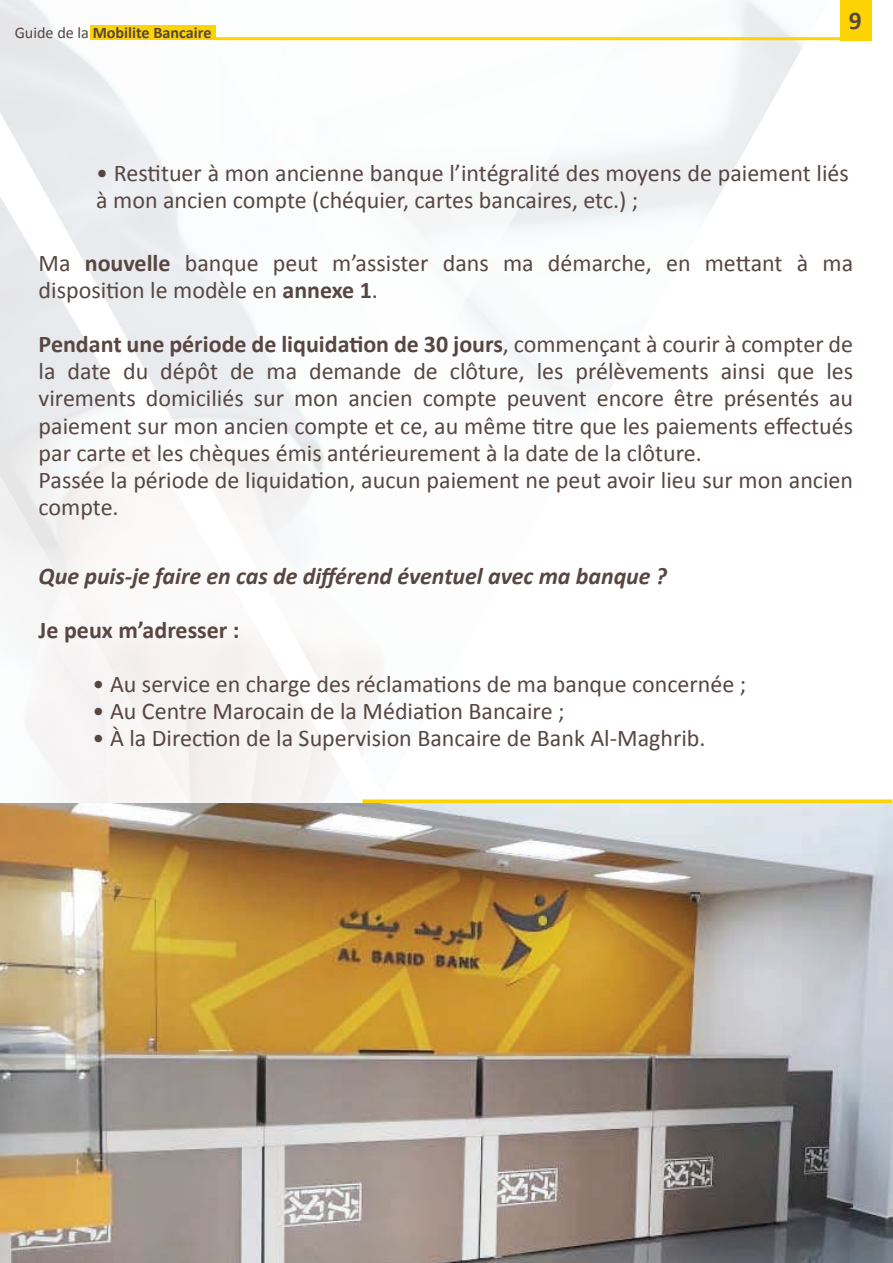
<style>
.page{position:relative;width:893px;height:1263px;background:#fff}
.page>*{position:absolute;margin:0;border:0;box-sizing:border-box;transform-origin:0 0}
.t1{font:700 25.5px "Calibri";color:#574641}
.t2{font:24px/27px "Calibri";color:#574641}
.t3{font:italic 700 24px "Calibri";letter-spacing:-.005em;color:#574641}
.t4{font:700 24px "Calibri";color:#574641}
.t5{font:700 16.2px "Calibri";color:#574641}
.s1{font-weight:400}
.s2{font-weight:700}
</style>
<div class="page">
<img style="left:0;top:0;width:829px;height:699px">
<img style="left:0;top:195px;width:372px;height:608px">
<div style="left:0;top:471px;width:194px;height:332px;background:#f7f6f5"></div>
<svg style="left:163px;top:0;width:529px;height:392px"></svg>
<div style="left:362px;top:799px;width:530px;height:5px;background:#fed304"></div>
<div style="left:90px;top:26px;width:125px;height:14px;background:#fed304"></div>
<hr style="left:214px;top:37px;width:635px;height:3px;background:#fed304">
<div style="left:840px;top:0;width:31px;height:40px;background:#fed304"></div>
<img style="left:0;top:803px;width:893px;height:460px">
<p class="t5" style="left:15px;top:22px;width:198px"><span class="s1">Guide de la</span> Mobilite Bancaire</p>
<p class="t1" style="left:849px;top:4px;width:14px">9</p>
<p class="t2" style="left:96px;top:160px;width:754px">• Restituer à mon ancienne banque l’intégralité des moyens de paiement liés à mon ancien compte (chéquier, cartes bancaires, etc.) ;</p>
<p class="t2" style="left:39px;top:250px;width:816px">Ma <span class="s2">nouvelle</span> banque peut m’assister dans ma démarche, en mettant à ma disposition le modèle en <span class="s2">annexe 1</span>.</p>
<p class="t2" style="left:39px;top:331px;width:816px"><span class="s2">Pendant une période de liquidation de 30 jours</span>, commençant à courir à compter de la date du dépôt de ma demande de clôture, les prélèvements ainsi que les virements domiciliés sur mon ancien compte peuvent encore être présentés au paiement sur mon ancien compte et ce, au même titre que les paiements effectués par carte et les chèques émis antérieurement à la date de la clôture.<br>Passée la période de liquidation, aucun paiement ne peut avoir lieu sur mon ancien compte.</p>
<p class="t3" style="left:39px;top:560px;width:630px">Que puis-je faire en cas de différend éventuel avec ma banque ?</p>
<p class="t4" style="left:39px;top:614px;width:202px">Je peux m’adresser :</p>
<p class="t2" style="left:93px;top:670px;width:655px">• Au service en charge des réclamations de ma banque concernée ;</p>
<p class="t2" style="left:93px;top:697px;width:473px">• Au Centre Marocain de la Médiation Bancaire ;</p>
<p class="t2" style="left:93px;top:724px;width:614px">• À la Direction de la Supervision Bancaire de Bank Al-Maghrib.</p>
</div>
